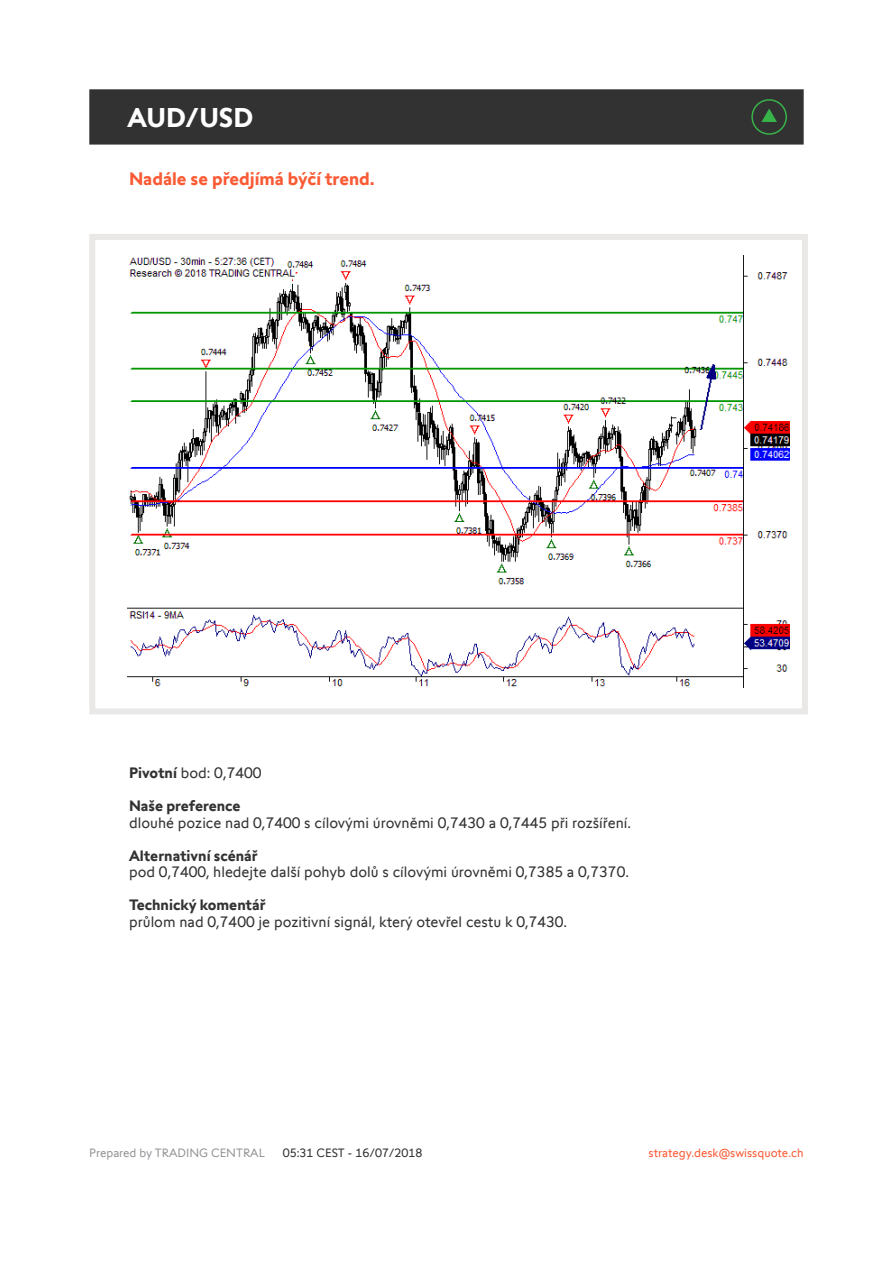
<style>
.page{position:relative;width:893px;height:1263px;background:#fff}
.page>*{position:absolute;margin:0;border:0;box-sizing:border-box;transform-origin:0 0}
.t1{font:700 27px "Swissquote CT";color:#fff}
.t2{font:700 18px "Swissquote CT";color:#fa5b35}
.t3{font:15px "Swissquote CT";color:#323232}
.t4{font:700 15px "Swissquote CT";color:#323232}
.t5{font:12px "Swissquote CT";color:#fa5b35}
.t6{font:12px "Swissquote CT";color:#939598}
.t7{font:12px "Swissquote CT";color:#323232}
.s1{font-weight:700}
</style>
<div class="page">
<div style="left:89px;top:234px;width:719px;height:480px;border:6px solid #e9e8e7"></div>
<div style="left:89px;top:89px;width:715px;height:56px;background:#323232;border:2px solid #323232"></div>
<img style="left:128px;top:255px;width:661px;height:432px">
<svg style="left:751px;top:99px;width:36px;height:36px"></svg>
<h1 class="t1" style="left:128px;top:101px;width:127px">AUD/USD</h1>
<p class="t2" style="left:129px;top:168px;width:247px">Nadále se předjímá býčí trend.</p>
<p class="t3" style="left:129px;top:764px;width:134px"><span class="s1">Pivotní</span> bod: 0,7400</p>
<p class="t4" style="left:129px;top:797px;width:113px">Naše preference</p>
<p class="t3" style="left:129px;top:814px;width:503px">dlouhé pozice nad 0,7400 s cílovými úrovněmi 0,7430 a 0,7445 při rozšíření.</p>
<p class="t4" style="left:129px;top:846px;width:130px">Alternativní scénář</p>
<p class="t3" style="left:129px;top:863px;width:501px">pod 0,7400, hledejte další pohyb dolů s cílovými úrovněmi 0,7385 a 0,7370.</p>
<p class="t4" style="left:129px;top:896px;width:138px">Technický komentář</p>
<p class="t3" style="left:129px;top:913px;width:440px">průlom nad 0,7400 je pozitivní signál, který otevřel cestu k 0,7430.</p>
<p class="t6" style="left:89px;top:1145px;width:177px">Prepared by TRADING CENTRAL</p>
<p class="t7" style="left:283px;top:1145px;width:141px">05:31 CEST - 16/07/2018</p>
<p class="t5" style="left:649px;top:1145px;width:157px">strategy.desk@swissquote.ch</p>
</div>
